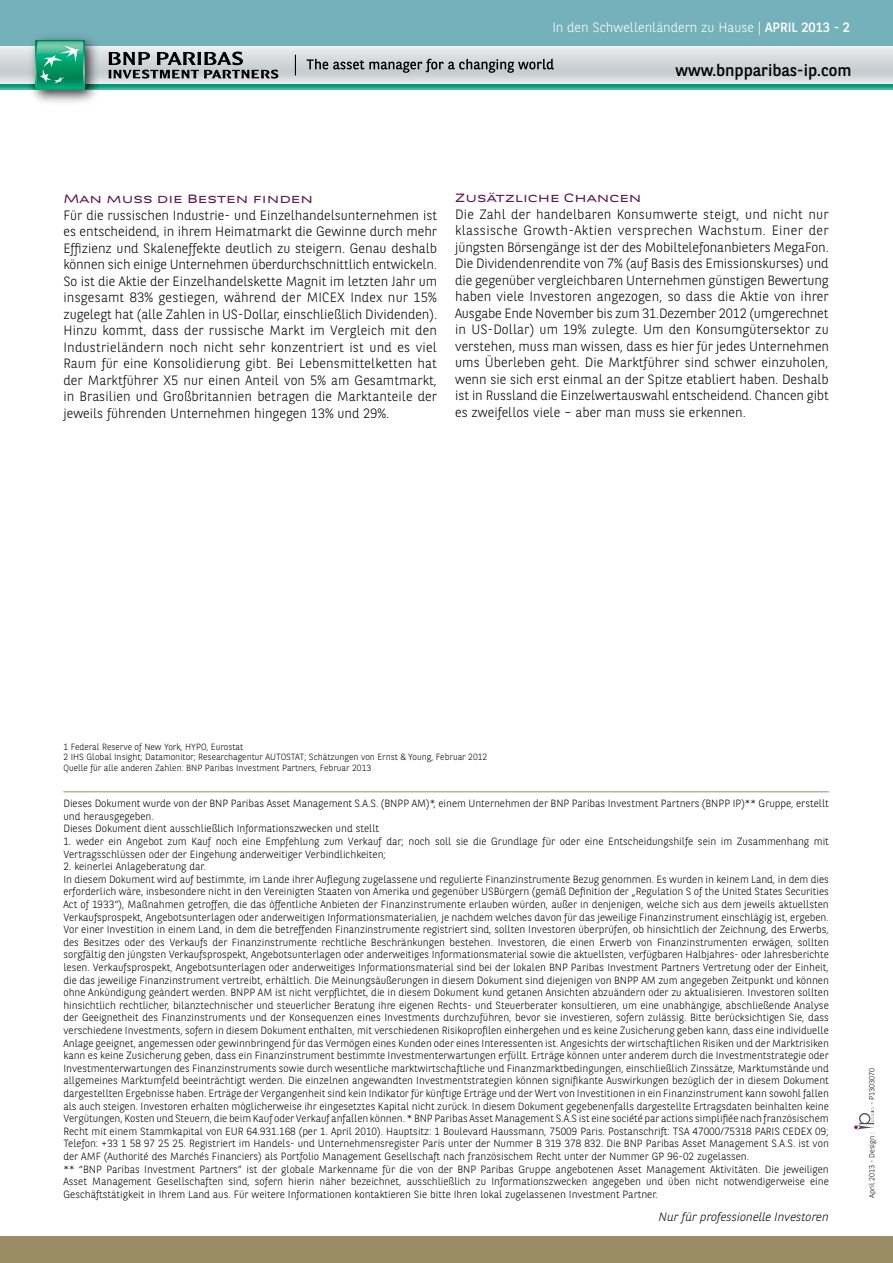
<style>
.page{position:relative;width:893px;height:1263px;background:#fff}
.page>*{position:absolute;margin:0;border:0;box-sizing:border-box;transform-origin:0 0}
.t1{font:16.5px "BNPP Sans";color:#000}
.t2{font:300 13.5px/16.5px "BNPP Sans";color:#000;text-align:justify}
.t3{font:300 13.5px "BNPP Sans";color:#fff}
.t4{font:12px "BNPP Title Sans";color:#621a4f}
.t5{font:italic 300 12px "BNPP Sans";color:#000}
.t6{font:300 10.5px/12.6px "BNPP Sans";color:#000}
.t7{font:300 9px/10.8px "BNPP Sans";color:#000}
.t8{font:300 7.5px "BNPP Sans";color:#000}
.s1{font-weight:400}
</style>
<div class="page">
<div style="left:0;top:1236px;width:893px;height:27px;background:#9a8c65"></div>
<div style="left:0;top:0;width:893px;height:83px;background:#75b1ba"></div>
<svg style="left:0;top:84px;width:893px;height:6px;background:#1fa887"></svg>
<svg style="left:0;top:46px;width:893px;height:38px;background:#d9dde0"></svg>
<img style="left:24px;top:37px;width:73px;height:66px">
<div style="left:35px;top:40px;width:49px;height:50px;background:#008154"></div>
<svg style="left:25px;top:41px;width:253px;height:49px;background:#7eaba2"></svg>
<svg style="left:295px;top:55px;width:1px;height:20px"></svg>
<svg style="left:307px;top:59px;width:247px;height:14px;background:#989d9f"></svg>
<svg style="left:854px;top:1107px;width:20px;height:23px"></svg>
<hr style="left:63px;top:791px;width:766px;height:1px;background:#9a8c65">
<p class="t3" style="left:552px;top:18px;width:299px">In den Schwellenländern zu Hause | <span class="s1">APRIL 2013 - 2</span></p>
<h1 class="t1" style="left:675px;top:59px;width:177px">www.bnpparibas-ip.com</h1>
<p class="t4" style="left:63px;top:191px;width:251px">Man muss die Besten finden</p>
<p class="t2" style="left:63px;top:206px;width:375px">Für die russischen Industrie- und Einzelhandelsunternehmen ist es entscheidend, in ihrem Heimatmarkt die Gewinne durch mehr Effizienz und Skaleneffekte deutlich zu steigern. Genau deshalb können sich einige Unternehmen überdurchschnittlich entwickeln.<br>So ist die Aktie der Einzelhandelskette Magnit im letzten Jahr um insgesamt 83% gestiegen, während der MICEX Index nur 15% zugelegt hat (alle Zahlen in US-Dollar, einschließlich Dividenden).<br>Hinzu kommt, dass der russische Markt im Vergleich mit den Industrieländern noch nicht sehr konzentriert ist und es viel Raum für eine Konsolidierung gibt. Bei Lebensmittelketten hat der Marktführer X5 nur einen Anteil von 5% am Gesamtmarkt, in Brasilien und Großbritannien betragen die Marktanteile der jeweils führenden Unternehmen hingegen 13% und 29%.</p>
<p class="t4" style="left:455px;top:190px;width:188px">Zusätzliche Chancen</p>
<p class="t2" style="left:455px;top:205px;width:375px">Die Zahl der handelbaren Konsumwerte steigt, und nicht nur klassische Growth-Aktien versprechen Wachstum. Einer der jüngsten Börsengänge ist der des Mobiltelefonanbieters MegaFon.<br>Die Dividendenrendite von 7% (auf Basis des Emissionskurses) und die gegenüber vergleichbaren Unternehmen günstigen Bewertung haben viele Investoren angezogen, so dass die Aktie von ihrer Ausgabe Ende November bis zum 31.Dezember 2012 (umgerechnet in US-Dollar) um 19% zulegte. Um den Konsumgütersektor zu verstehen, muss man wissen, dass es hier für jedes Unternehmen ums Überleben geht. Die Marktführer sind schwer einzuholen, wenn sie sich erst einmal an der Spitze etabliert haben. Deshalb ist in Russland die Einzelwertauswahl entscheidend. Chancen gibt es zweifellos viele – aber man muss sie erkennen.</p>
<p class="t7" style="left:63px;top:741px;width:425px">1 Federal Reserve of New York, HYPO, Eurostat<br>2 IHS Global Insight; Datamonitor; Researchagentur AUTOSTAT; Schätzungen von Ernst &amp; Young, Februar 2012<br>Quelle für alle anderen Zahlen: BNP Paribas Investment Partners, Februar 2013</p>
<p class="t6" style="left:63px;top:797px;width:767px">Dieses Dokument wurde von der BNP Paribas Asset Management S.A.S. (BNPP AM)*, einem Unternehmen der BNP Paribas Investment Partners (BNPP IP)** Gruppe, erstellt und herausgegeben.<br>Dieses Dokument dient ausschließlich Informationszwecken und stellt</p>
<p class="t6" style="left:63px;top:834px;width:767px">1. weder ein Angebot zum Kauf noch eine Empfehlung zum Verkauf dar; noch soll sie die Grundlage für oder eine Entscheidungshilfe sein im Zusammenhang mit<br>Vertragsschlüssen oder der Eingehung anderweitiger Verbindlichkeiten;</p>
<p class="t6" style="left:63px;top:860px;width:767px">2. keinerlei Anlageberatung dar.<br>In diesem Dokument wird auf bestimmte, im Lande ihrer Auflegung zugelassene und regulierte Finanzinstrumente Bezug genommen. Es wurden in keinem Land, in dem dies erforderlich wäre, insbesondere nicht in den Vereinigten Staaten von Amerika und gegenüber USBürgern (gemäß Definition der „Regulation S of the United States Securities Act of 1933“), Maßnahmen getroffen, die das öffentliche Anbieten der Finanzinstrumente erlauben würden, außer in denjenigen, welche sich aus dem jeweils aktuellsten Verkaufsprospekt, Angebotsunterlagen oder anderweitigen Informationsmaterialien, je nachdem welches davon für das jeweilige Finanzinstrument einschlägig ist, ergeben.<br>Vor einer Investition in einem Land, in dem die betreffenden Finanzinstrumente registriert sind, sollten Investoren überprüfen, ob hinsichtlich der Zeichnung, des Erwerbs, des Besitzes oder des Verkaufs der Finanzinstrumente rechtliche Beschränkungen bestehen. Investoren, die einen Erwerb von Finanzinstrumenten erwägen, sollten sorgfältig den jüngsten Verkaufsprospekt, Angebotsunterlagen oder anderweitiges Informationsmaterial sowie die aktuellsten, verfügbaren Halbjahres- oder Jahresberichte lesen. Verkaufsprospekt, Angebotsunterlagen oder anderweitiges Informationsmaterial sind bei der lokalen BNP Paribas Investment Partners Vertretung oder der Einheit, die das jeweilige Finanzinstrument vertreibt, erhältlich. Die Meinungsäußerungen in diesem Dokument sind diejenigen von BNPP AM zum angegeben Zeitpunkt und können ohne Ankündigung geändert werden. BNPP AM ist nicht verpflichtet, die in diesem Dokument kund getanen Ansichten abzuändern oder zu aktualisieren. Investoren sollten hinsichtlich rechtlicher, bilanztechnischer und steuerlicher Beratung ihre eigenen Rechts- und Steuerberater konsultieren, um eine unabhängige, abschließende Analyse der Geeignetheit des Finanzinstruments und der Konsequenzen eines Investments durchzuführen, bevor sie investieren, sofern zulässig. Bitte berücksichtigen Sie, dass verschiedene Investments, sofern in diesem Dokument enthalten, mit verschiedenen Risikoprofilen einhergehen und es keine Zusicherung geben kann, dass eine individuelle Anlage geeignet, angemessen oder gewinnbringend für das Vermögen eines Kunden oder eines Interessenten ist. Angesichts der wirtschaftlichen Risiken und der Marktrisiken kann es keine Zusicherung geben, dass ein Finanzinstrument bestimmte Investmenterwartungen erfüllt. Erträge können unter anderem durch die Investmentstrategie oder Investmenterwartungen des Finanzinstruments sowie durch wesentliche marktwirtschaftliche und Finanzmarktbedingungen, einschließlich Zinssätze, Marktumstände und allgemeines Marktumfeld beeinträchtigt werden. Die einzelnen angewandten Investmentstrategien können signifikante Auswirkungen bezüglich der in diesem Dokument dargestellten Ergebnisse haben. Erträge der Vergangenheit sind kein Indikator für künftige Erträge und der Wert von Investitionen in ein Finanzinstrument kann sowohl fallen als auch steigen. Investoren erhalten möglicherweise ihr eingesetztes Kapital nicht zurück. In diesem Dokument gegebenenfalls dargestellte Ertragsdaten beinhalten keine Vergütungen, Kosten und Steuern, die beim Kauf oder Verkauf anfallen können. * BNP Paribas Asset Management S.A.S ist eine société par actions simplifiée nach französischem Recht mit einem Stammkapital von EUR 64.931.168 (per 1. April 2010). Hauptsitz: 1 Boulevard Haussmann, 75009 Paris. Postanschrift: TSA 47000/75318 PARIS CEDEX 09; Telefon: +33 1 58 97 25 25. Registriert im Handels- und Unternehmensregister Paris unter der Nummer B 319 378 832. Die BNP Paribas Asset Management S.A.S. ist von der AMF (Authorité des Marchés Financiers) als Portfolio Management Gesellschaft nach französischem Recht unter der Nummer GP 96-02 zugelassen.<br>** “BNP Paribas Investment Partners” ist der globale Markenname für die von der BNP Paribas Gruppe angebotenen Asset Management Aktivitäten. Die jeweiligen Asset Management Gesellschaften sind, sofern hierin näher bezeichnet, ausschließlich zu Informationszwecken angegeben und üben nicht notwendigerweise eine Geschäftstätigkeit in Ihrem Land aus. Für weitere Informationen kontaktieren Sie bitte Ihren lokal zugelassenen Investment Partner.</p>
<p class="t5" style="left:659px;top:1209px;width:171px">Nur für professionelle Investoren</p>
<p class="t8" style="left:867px;top:1105px;width:39px;rotate:-90deg">- P1303070</p>
<p class="t8" style="left:867px;top:1198px;width:67px;rotate:-90deg">April 2013 - Design :</p>
</div>
